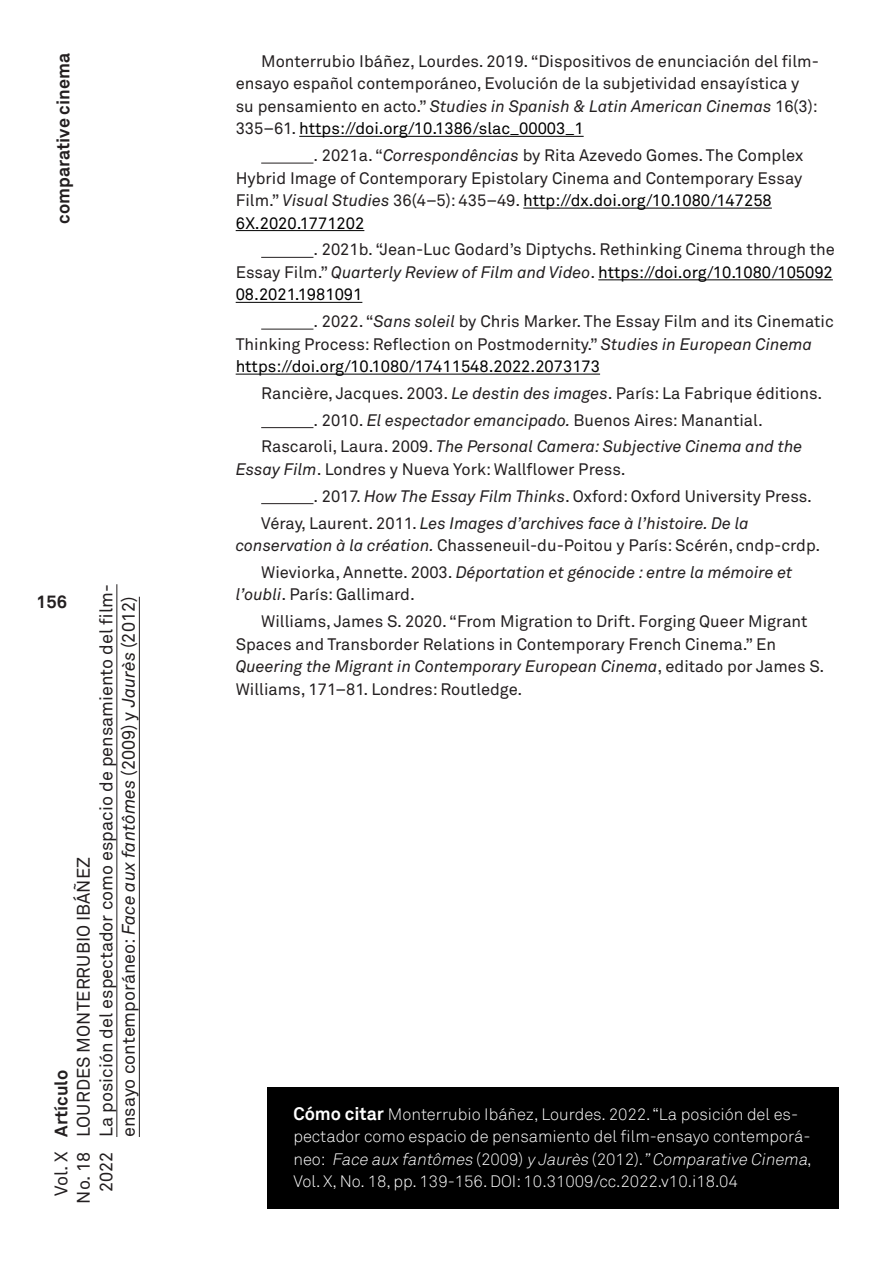
<style>
.page{position:relative;width:893px;height:1263px;background:#fff}
.page>*{position:absolute;margin:0;border:0;box-sizing:border-box;transform-origin:0 0}
.t1{font:18px/22.5px "Akkurat Pro";color:#231f20}
.t2{font:700 18px "Akkurat";color:#231f20}
.t3{font:16.5px/22.5px "Akkurat Pro";color:#231f20}
.t4{font:16.5px/22.5px "Akkurat Pro";color:#231f20;scale:.96 1}
.t5{font:300 16.5px/22.5px "Akkurat";color:#fff}
.t6{font:italic 16.5px/22.5px "Akkurat Pro";color:#231f20}
.s1{font-style:italic}
.s2{color:#000}
.s3{font-style:normal}
.s4{font-weight:700;font-size:18px}
</style>
<div class="page">
<div style="left:268px;top:1088px;width:571px;height:121px;background:#000"></div>
<hr style="left:116px;top:584px;width:1px;height:553px;background:#231f20">
<hr style="left:139px;top:597px;width:1px;height:540px;background:#231f20">
<hr style="left:299px;top:136px;width:285px;height:1px;background:#000">
<hr style="left:261px;top:163px;width:52px;height:1px;background:#231f20">
<hr style="left:523px;top:208px;width:249px;height:1px;background:#000">
<hr style="left:236px;top:230px;width:128px;height:1px;background:#000">
<hr style="left:261px;top:257px;width:52px;height:1px;background:#231f20">
<hr style="left:598px;top:279px;width:235px;height:1px;background:#000">
<hr style="left:236px;top:302px;width:126px;height:1px;background:#000">
<hr style="left:261px;top:329px;width:52px;height:1px;background:#231f20">
<hr style="left:236px;top:374px;width:364px;height:1px;background:#000">
<hr style="left:261px;top:427px;width:52px;height:1px;background:#231f20">
<hr style="left:261px;top:503px;width:52px;height:1px;background:#231f20">
<p class="t2" style="left:52px;top:224px;width:172px;rotate:-90deg">comparative cinema</p>
<p class="t2" style="left:36px;top:590px;width:32px">156</p>
<p class="t1" style="left:73px;top:1137px;width:281px;rotate:-90deg">LOURDES MONTERRUBIO IBÁÑEZ</p>
<p class="t2" style="left:50px;top:1137px;width:68px;rotate:-90deg">Artículo</p>
<p class="t1" style="left:95px;top:1137px;width:554px;rotate:-90deg">La posición del espectador como espacio de pensamiento del film&shy;ensayo contemporáneo: <span class="s1">Face aux fantômes</span> (2009) y <span class="s1">Jaurès</span> (2012)</p>
<p class="t1" style="left:50px;top:1196px;width:46px;rotate:-90deg">Vol. X</p>
<p class="t1" style="left:73px;top:1203px;width:53px;rotate:-90deg">No. 18</p>
<p class="t1" style="left:95px;top:1192px;width:42px;rotate:-90deg">2022</p>
<p class="t3" style="left:236px;top:50px;width:585px;text-indent:26px">Monterrubio Ibáñez, Lourdes. 2019. “Dispositivos de enunciación del film&shy;ensayo español contemporáneo, Evolución de la subjetividad ensayística y su pensamiento en acto.” <span class="s1">Studies in Spanish &amp; Latin American Cinemas</span> 16(3):<br>335−61. <span class="s2">https://doi.org/10.1386/slac_00003_1</span></p>
<p class="t4" style="left:236px;top:145px;width:593px;text-indent:78px">. 2021a. “<span class="s1">Correspondências</span> by Rita Azevedo Gomes. The Complex Hybrid Image of Contemporary Epistolary Cinema and Contemporary Essay Film.” <span class="s1">Visual Studies</span> 36(4−5): 435−49. <span class="s2">http://dx.doi.org/10.1080/147258<br>6X.2020.1771202</span></p>
<p class="t4" style="left:236px;top:239px;width:626px;text-indent:78px">. 2021b. “Jean-Luc Godard’s Diptychs. Rethinking Cinema through the<br>Essay Film.” <span class="s1">Quarterly Review of Film and Video</span>. <span class="s2">https://doi.org/10.1080/105092<br>08.2021.1981091</span></p>
<p class="t4" style="left:236px;top:311px;width:625px;text-indent:78px">. 2022. “<span class="s1">Sans soleil</span> by Chris Marker. The Essay Film and its Cinematic<br>Thinking Process: Reflection on Postmodernity.” <span class="s1">Studies in European Cinema </span><span class="s2">https://doi.org/10.1080/17411548.2022.2073173</span></p>
<p class="t3" style="left:261px;top:382px;width:563px">Rancière, Jacques. 2003. <span class="s1">Le destin des images</span>. París: La Fabrique éditions.</p>
<p class="t4" style="left:313px;top:409px;width:470px">. 2010. <span class="s1">El espectador emancipado.</span> Buenos Aires: Manantial.</p>
<p class="t3" style="left:236px;top:436px;width:568px;text-indent:26px">Rascaroli, Laura. 2009. <span class="s1">The Personal Camera: Subjective Cinema and the<br>Essay Film</span>. Londres y Nueva York: Wallflower Press.</p>
<p class="t4" style="left:313px;top:485px;width:521px">. 2017. <span class="s1">How The Essay Film Thinks</span>. Oxford: Oxford University Press.</p>
<p class="t3" style="left:236px;top:512px;width:586px;text-indent:26px">Véray, Laurent. 2011. <span class="s1">Les Images d’archives face à l’histoire. De la conservation à la création.</span> Chasseneuil-du-Poitou y París: Scérén, cndp-crdp.</p>
<p class="t6" style="left:236px;top:561px;width:558px;text-indent:26px"><span class="s3">Wieviorka, Annette. 2003.</span> Déportation et génocide : entre la mémoire et l’oubli<span class="s3">. París: Gallimard.</span></p>
<p class="t3" style="left:236px;top:610px;width:590px;text-indent:26px">Williams, James S. 2020. “From Migration to Drift. Forging Queer Migrant Spaces and Transborder Relations in Contemporary French Cinema.” En <span class="s1">Queering the Migrant in Contemporary European Cinema</span>, editado por James S.<br>Williams, 171–81. Londres: Routledge.</p>
<p class="t5" style="left:293px;top:1103px;width:520px"><span class="s4">Cómo citar</span> Monterrubio Ibáñez, Lourdes. 2022. “La posición del es&shy;pectador como espacio de pensamiento del film-ensayo contemporá&shy;n e o : <span class="s1">Face aux fantômes</span> ( 2 0 0 9 ) <span class="s1">y Jaurès</span> ( 2 0 1 2 ) . <span class="s1">”Comparative Cinema</span>, Vol. X, No. 18, pp. 139-156. DOI: 10.31009/cc.2022.v10.i18.04</p>
</div>
